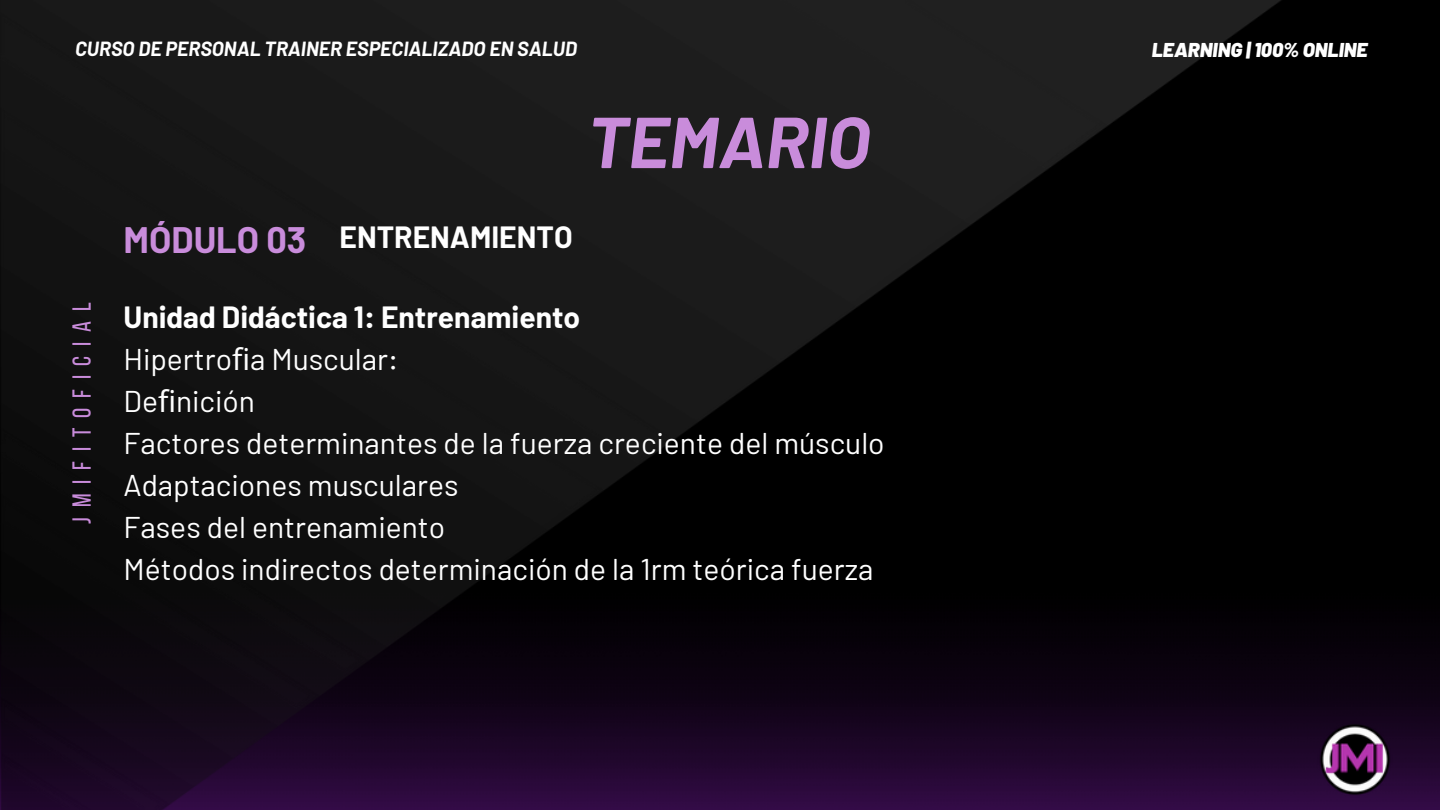
<style>
.page{position:relative;width:1440px;height:810px;background:#000}
.page>*{position:absolute;margin:0;border:0;box-sizing:border-box;transform-origin:0 0}
.t1{font:italic 700 72px "Barlow";color:#c98cdb}
.t2{font:700 36px "Barlow";color:#c98cdb}
.t3{font:30px/42px "Barlow";color:#fff}
.t4{font:700 30px "Barlow";color:#fff}
.t5{font:26px "Bebas Neue";letter-spacing:.38em;color:#c98cdb}
.t6{font:italic 700 20px "Barlow";color:#fff}
.t7{font:italic 900 20px "Barlow";color:#fff}
.s1{font-weight:700}
.s2{font-family:"Noto Sans"}
</style>
<div class="page">
<img style="left:1282px;top:645px;width:158px;height:165px">
<img style="left:1315px;top:720px;width:80px;height:79px">
<img style="left:0;top:0;width:1282px;height:810px">
<h4 class="t6" style="left:75px;top:36px;width:503px">CURSO DE PERSONAL TRAINER ESPECIALIZADO EN SALUD</h4>
<h5 class="t7" style="left:1152px;top:37px;width:217px">LEARNING | 100% ONLINE</h5>
<h1 class="t5" style="left:71px;top:524px;width:223px;rotate:-90deg">jmifitoficial</h1>
<h3 class="t2" style="left:123px;top:217px;width:184px">MÓDULO 03</h3>
<p class="t4" style="left:339px;top:218px;width:235px">ENTRENAMIENTO</p>
<h2 class="t1" style="left:587px;top:96px;width:284px">TEMARIO</h2>
<p class="t3" style="left:123px;top:295px;width:763px"><span class="s1">Unidad Didáctica 1: Entrenamiento<br></span>Hipertro<span class="s2">fi</span>a Muscular:<br>De<span class="s2">fi</span>nición<br>Factores determinantes de la fuerza creciente del músculo Adaptaciones musculares<br>Fases del entrenamiento<br>Métodos indirectos determinación de la 1rm teórica fuerza</p>
</div>
